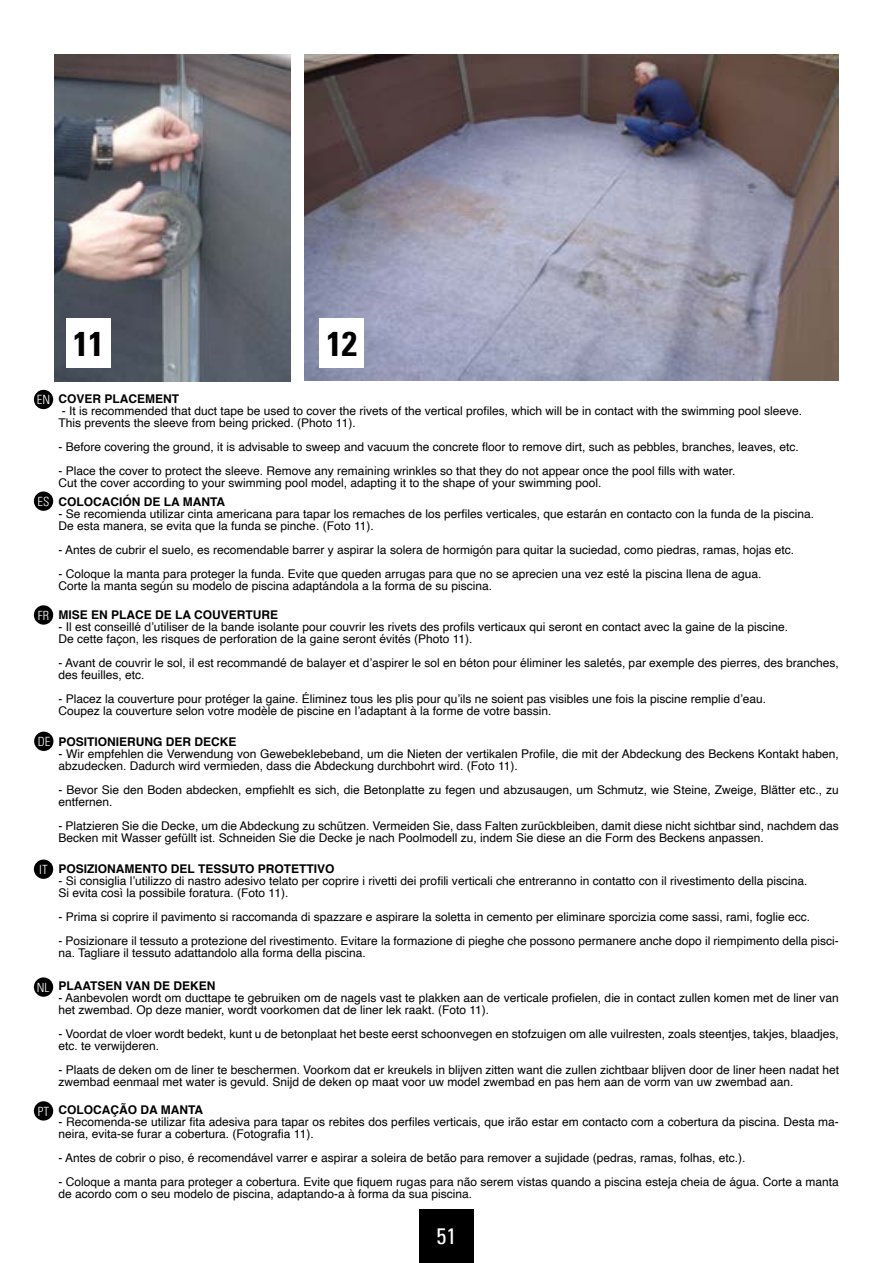
<style>
.page{position:relative;width:893px;height:1263px;background:#fff}
.page>*{position:absolute;margin:0;border:0;box-sizing:border-box;transform-origin:0 0}
.t1{font:700 condensed 34.5px "Univers";color:#000}
.t2{font:condensed 22.5px "Univers";color:#fff}
.t3{font:300 condensed 12.75px "Univers";color:#fff}
.t4{font:12px/12px "Helvetica";color:#000}
.t5{font:700 12px "Helvetica";color:#000}
</style>
<div class="page">
<div style="left:419px;top:1209px;width:54px;height:54px;background:#000"></div>
<div style="left:34px;top:491px;width:19px;height:20px;background:#000;border-radius:50%"></div>
<div style="left:34px;top:390px;width:19px;height:19px;background:#000;border-radius:50%"></div>
<div style="left:34px;top:605px;width:19px;height:20px;background:#000;border-radius:50%"></div>
<div style="left:34px;top:732px;width:19px;height:19px;background:#000;border-radius:50%"></div>
<div style="left:34px;top:859px;width:19px;height:20px;background:#000;border-radius:50%"></div>
<div style="left:34px;top:977px;width:19px;height:20px;background:#000;border-radius:50%"></div>
<div style="left:34px;top:1101px;width:19px;height:19px;background:#000;border-radius:50%"></div>
<img style="left:54px;top:54px;width:237px;height:327px">
<img style="left:305px;top:54px;width:533px;height:327px">
<div style="left:66px;top:318px;width:45px;height:50px;background:#fff"></div>
<div style="left:320px;top:318px;width:44px;height:50px;background:#fff"></div>
<h1 class="t1" style="left:73px;top:322px;width:32px">11</h1>
<h1 class="t1" style="left:326px;top:322px;width:32px">12</h1>
<p class="t3" style="left:37px;top:392px;width:15px">EN</p>
<p class="t3" style="left:38px;top:494px;width:13px">ES</p>
<p class="t3" style="left:38px;top:608px;width:13px">FR</p>
<p class="t3" style="left:38px;top:734px;width:14px">DE</p>
<p class="t3" style="left:39px;top:862px;width:10px">IT</p>
<p class="t3" style="left:37px;top:980px;width:14px">NL</p>
<p class="t3" style="left:38px;top:1104px;width:13px">PT</p>
<p class="t5" style="left:58px;top:389px;width:122px">COVER PLACEMENT</p>
<p class="t4" style="left:58px;top:405px;width:745px">- It is recommended that duct tape be used to cover the rivets of the vertical profiles, which will be in contact with the swimming pool sleeve.<br>This prevents the sleeve from being pricked. (Photo 11).</p>
<p class="t4" style="left:58px;top:441px;width:742px">- Before covering the ground, it is advisable to sweep and vacuum the concrete floor to remove dirt, such as pebbles, branches, leaves, etc.</p>
<p class="t4" style="left:58px;top:465px;width:679px">- Place the cover to protect the sleeve. Remove any remaining wrinkles so that they do not appear once the pool fills with water.<br>Cut the cover according to your swimming pool model, adapting it to the shape of your swimming pool.</p>
<p class="t5" style="left:58px;top:492px;width:168px">COLOCACIÓN DE LA MANTA</p>
<p class="t4" style="left:58px;top:508px;width:757px">- Se recomienda utilizar cinta americana para tapar los remaches de los perfiles verticales, que estarán en contacto con la funda de la piscina.<br>De esta manera, se evita que la funda se pinche. (Foto 11).</p>
<p class="t4" style="left:58px;top:544px;width:737px">- Antes de cubrir el suelo, es recomendable barrer y aspirar la solera de hormigón para quitar la suciedad, como piedras, ramas, hojas etc.</p>
<p class="t4" style="left:58px;top:568px;width:705px">- Coloque la manta para proteger la funda. Evite que queden arrugas para que no se aprecien una vez esté la piscina llena de agua.<br>Corte la manta según su modelo de piscina adaptándola a la forma de su piscina.</p>
<p class="t5" style="left:58px;top:605px;width:221px">MISE EN PLACE DE LA COUVERTURE</p>
<p class="t4" style="left:58px;top:621px;width:731px">- Il est conseillé d’utiliser de la bande isolante pour couvrir les rivets des profils verticaux qui seront en contact avec la gaine de la piscine.<br>De cette façon, les risques de perforation de la gaine seront évités (Photo 11).</p>
<p class="t4" style="left:58px;top:657px;width:782px">- Avant de couvrir le sol, il est recommandé de balayer et d’aspirer le sol en béton pour éliminer les saletés, par exemple des pierres, des branches, des feuilles, etc.</p>
<p class="t4" style="left:58px;top:693px;width:709px">- Placez la couverture pour protéger la gaine. Éliminez tous les plis pour qu’ils ne soient pas visibles une fois la piscine remplie d’eau.<br>Coupez la couverture selon votre modèle de piscine en l’adaptant à la forme de votre bassin.</p>
<p class="t5" style="left:58px;top:732px;width:180px">POSITIONIERUNG DER DECKE</p>
<p class="t4" style="left:58px;top:748px;width:782px">- Wir empfehlen die Verwendung von Gewebeklebeband, um die Nieten der vertikalen Profile, die mit der Abdeckung des Beckens Kontakt haben, abzudecken. Dadurch wird vermieden, dass die Abdeckung durchbohrt wird. (Foto 11).</p>
<p class="t4" style="left:58px;top:784px;width:782px">- Bevor Sie den Boden abdecken, empfiehlt es sich, die Betonplatte zu fegen und abzusaugen, um Schmutz, wie Steine, Zweige, Blätter etc., zu entfernen.</p>
<p class="t4" style="left:58px;top:820px;width:782px">- Platzieren Sie die Decke, um die Abdeckung zu schützen. Vermeiden Sie, dass Falten zurückbleiben, damit diese nicht sichtbar sind, nachdem das<br>Becken mit Wasser gefüllt ist. Schneiden Sie die Decke je nach Poolmodell zu, indem Sie diese an die Form des Beckens anpassen.</p>
<p class="t5" style="left:58px;top:859px;width:278px">POSIZIONAMENTO DEL TESSUTO PROTETTIVO</p>
<p class="t4" style="left:58px;top:875px;width:750px">- Si consiglia l’utilizzo di nastro adesivo telato per coprire i rivetti dei profili verticali che entreranno in contatto con il rivestimento della piscina.<br>Si evita così la possibile foratura. (Foto 11).</p>
<p class="t4" style="left:58px;top:911px;width:753px">- Prima si coprire il pavimento si raccomanda di spazzare e aspirare la soletta in cemento per eliminare sporcizia come sassi, rami, foglie ecc.</p>
<p class="t4" style="left:58px;top:935px;width:782px">- Posizionare il tessuto a protezione del rivestimento. Evitare la formazione di pieghe che possono permanere anche dopo il riempimento della pisci&shy;na. Tagliare il tessuto adattandolo alla forma della piscina.</p>
<p class="t5" style="left:58px;top:976px;width:158px">PLAATSEN VAN DE DEKEN</p>
<p class="t4" style="left:58px;top:992px;width:782px">- Aanbevolen wordt om ducttape te gebruiken om de nagels vast te plakken aan de verticale profielen, die in contact zullen komen met de liner van het zwembad. Op deze manier, wordt voorkomen dat de liner lek raakt. (Foto 11).</p>
<p class="t4" style="left:58px;top:1028px;width:782px">- Voordat de vloer wordt bedekt, kunt u de betonplaat het beste eerst schoonvegen en stofzuigen om alle vuilresten, zoals steentjes, takjes, blaadjes, etc. te verwijderen.</p>
<p class="t4" style="left:58px;top:1064px;width:782px">- Plaats de deken om de liner te beschermen. Voorkom dat er kreukels in blijven zitten want die zullen zichtbaar blijven door de liner heen nadat het zwembad eenmaal met water is gevuld. Snijd de deken op maat voor uw model zwembad en pas hem aan de vorm van uw zwembad aan.</p>
<p class="t5" style="left:58px;top:1100px;width:146px">COLOCAÇÃO DA MANTA</p>
<p class="t4" style="left:58px;top:1116px;width:782px">- Recomenda-se utilizar fita adesiva para tapar os rebites dos perfiles verticais, que irão estar em contacto com a cobertura da piscina. Desta ma&shy;neira, evita-se furar a cobertura. (Fotografia 11).</p>
<p class="t4" style="left:58px;top:1152px;width:688px">- Antes de cobrir o piso, é recomendável varrer e aspirar a soleira de betão para remover a sujidade (pedras, ramas, folhas, etc.).</p>
<p class="t4" style="left:58px;top:1176px;width:782px">- Coloque a manta para proteger a cobertura. Evite que fiquem rugas para não serem vistas quando a piscina esteja cheia de água. Corte a manta de acordo com o seu modelo de piscina, adaptando-a à forma da sua piscina.</p>
<h2 class="t2" style="left:436px;top:1221px;width:21px">51</h2>
</div>
